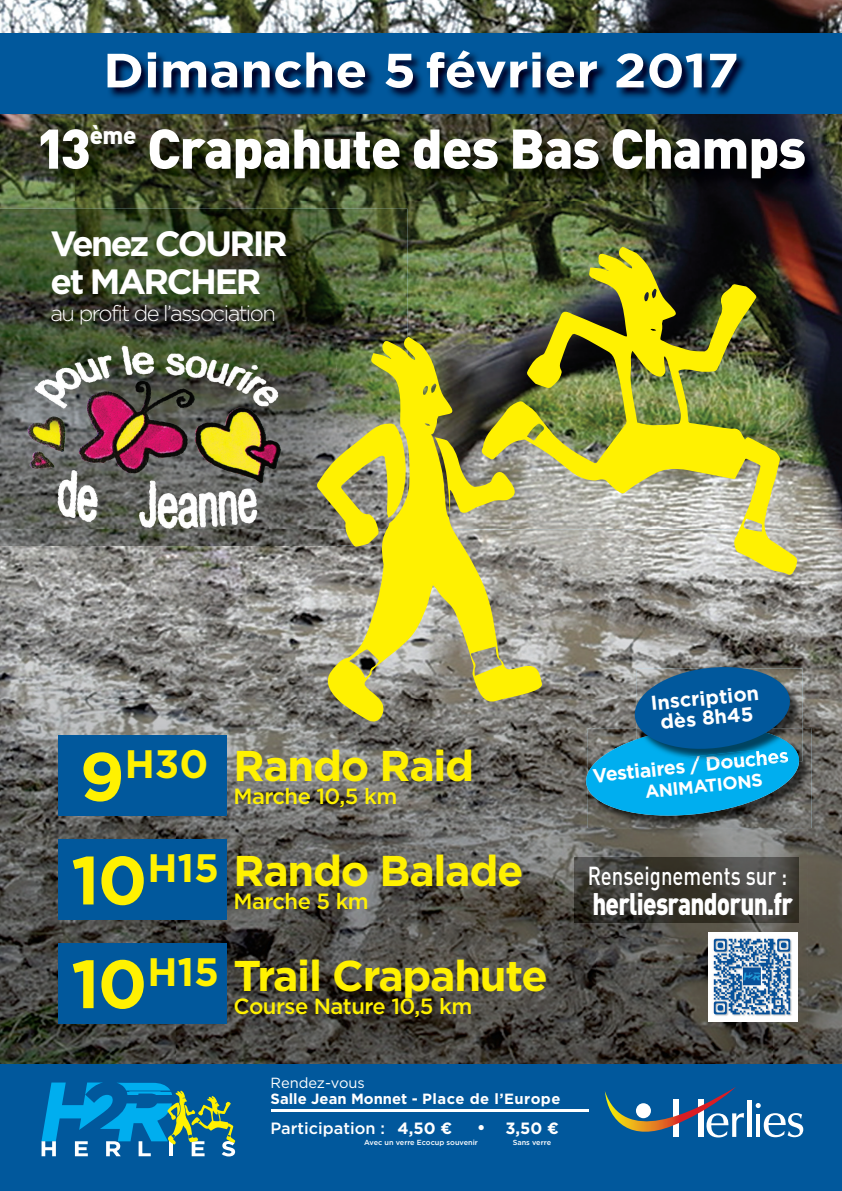
<style>
.page{position:relative;width:842px;height:1191px;background:#fff}
.page>*{position:absolute;margin:0;border:0;box-sizing:border-box;transform-origin:0 0}
.t1{font:900 55px "DIN";letter-spacing:-.02em;color:#fff}
.t2{font:700 48px "Gotham";color:#fff;scale:1.09 1}
.t3{font:700 43px "Gotham";letter-spacing:-.03em;color:#fff101}
.t4{font:700 39.7px "Gotham";color:#fff101}
.t5{font:700 35.1px/37.8px "Gotham";letter-spacing:-.07em;color:#fff}
.t6{font:900 30.8px "DIN";letter-spacing:-.03em;color:#fff;scale:.79 1}
.t7{font:500 25.7px "DIN";color:#fff;scale:.79 1}
.t8{font:900 23.9px "DIN";color:#fff}
.t9{font:500 22px "Gotham";letter-spacing:-.025em;color:#fff101}
.t10{font:300 22px "Gotham";letter-spacing:-.07em;color:#fff}
.t11{font:700 20px/20px "Gotham";color:#fff;text-align:center}
.t12{font:700 19.6px "Gotham";color:#fff}
.t13{font:700 18px "Gotham";color:#fff}
.t14{font:500 16.3px "Gotham";color:#fff}
.t15{font:700 16.3px "Gotham";color:#fff}
.t16{font:700 14.8px "Gotham";color:#fff}
.t17{font:14.7px "Gotham";color:#fff}
.t18{font:500 7.3px "Gotham";color:#fff}
.s1{font-size:68px}
.s2{font-weight:700}
.s3{font-weight:500;font-size:18.3px}
</style>
<div class="page">
<img style="left:0;top:0;width:842px;height:699px">
<img style="left:802px;top:699px;width:40px;height:34px">
<img style="left:0;top:699px;width:583px;height:34px">
<img style="left:808px;top:733px;width:34px;height:331px">
<img style="left:0;top:733px;width:596px;height:331px">
<img style="left:596px;top:828px;width:212px;height:41px">
<img style="left:772px;top:869px;width:36px;height:195px">
<img style="left:596px;top:922px;width:176px;height:15px">
<img style="left:596px;top:937px;width:141px;height:127px">
<img style="left:737px;top:1022px;width:35px;height:42px">
<div style="left:0;top:33px;width:842px;height:81px;background:#01589c"></div>
<img style="left:109px;top:53px;width:637px;height:45px">
<img style="left:38px;top:123px;width:789px;height:78px">
<div style="left:59px;top:735px;width:168px;height:81px;background:#01589c"></div>
<div style="left:59px;top:943px;width:168px;height:80px;background:#01589c"></div>
<img style="left:588px;top:728px;width:223px;height:100px">
<svg style="left:583px;top:663px;width:219px;height:157px;background:#277ca4"></svg>
<div style="left:0;top:1064px;width:842px;height:127px;background:#01589c"></div>
<hr style="left:271px;top:1110px;width:317px;height:2px;background:#fff">
<svg style="left:756px;top:1103px;width:47px;height:34px"></svg>
<hr style="left:747px;top:1100px;width:4px;height:36px;background:#fff">
<hr style="left:756px;top:1113px;width:4px;height:23px;background:#fff">
<svg style="left:605px;top:1087px;width:139px;height:51px"></svg>
<svg style="left:41px;top:1082px;width:194px;height:74px"></svg>
<div style="left:59px;top:839px;width:168px;height:80px;background:#01589c"></div>
<img style="left:0;top:209px;width:407px;height:128px">
<img style="left:0;top:337px;width:325px;height:208px">
<img style="left:708px;top:932px;width:89px;height:89px">
<img style="left:575px;top:857px;width:223px;height:65px">
<svg style="left:316px;top:423px;width:9px;height:124px"></svg>
<svg style="left:325px;top:337px;width:219px;height:388px;background:#b3ae48"></svg>
<img style="left:481px;top:247px;width:317px;height:328px">
<h2 class="t2" style="left:103px;top:39px;width:585px">Dimanche 5 février 2017</h2>
<h1 class="t1" style="left:36px;top:112px;width:57px">13</h1>
<p class="t8" style="left:90px;top:119px;width:48px">ème</p>
<h1 class="t1" style="left:147px;top:112px;width:661px">Crapahute des Bas Champs</h1>
<h3 class="t5" style="left:50px;top:224px;width:239px">Venez COURIR et MARCHER</h3>
<p class="t10" style="left:50px;top:299px;width:227px">au profit de l’association</p>
<h3 class="t4" style="left:80px;top:737px;width:130px"><span class="s1">9</span>H30</h3>
<h3 class="t4" style="left:71px;top:841px;width:150px"><span class="s1">10</span>H15</h3>
<h3 class="t3" style="left:234px;top:737px;width:242px">Rando Raid</h3>
<p class="t9" style="left:234px;top:782px;width:165px">Marche 10,5 km</p>
<h3 class="t3" style="left:234px;top:842px;width:291px">Rando Balade</h3>
<p class="t9" style="left:234px;top:887px;width:137px">Marche 5 km</p>
<h3 class="t4" style="left:71px;top:945px;width:150px"><span class="s1">10</span>H15</h3>
<h3 class="t3" style="left:234px;top:947px;width:316px">Trail Crapahute</h3>
<p class="t9" style="left:234px;top:991px;width:240px">Course Nature 10,5 km</p>
<p class="t17" style="left:271px;top:1073px;width:96px">Rendez-vous</p>
<p class="t16" style="left:271px;top:1089px;width:291px">Salle Jean Monnet - Place de l’Europe</p>
<p class="t14" style="left:271px;top:1118px;width:183px">Participation : <span class="s2">4,50 €</span></p>
<p class="t15" style="left:477px;top:1117px;width:84px"><span class="s3">•</span> 3,50 €</p>
<p class="t18" style="left:364px;top:1137px;width:115px">Avec un verre Ecocup souvenir</p>
<p class="t18" style="left:513px;top:1137px;width:40px">Sans verre</p>
<p class="t11" style="left:650px;top:692px;width:110px;rotate:-5deg">Inscription dès 8h45</p>
<p class="t12" style="left:591px;top:763px;width:198px;rotate:-6deg">Vestiaires / Douches</p>
<p class="t13" style="left:644px;top:780px;width:120px;rotate:-6deg">ANIMATIONS</p>
<p class="t7" style="left:588px;top:859px;width:254px">Renseignements sur :</p>
<h3 class="t6" style="left:592px;top:883px;width:256px">herliesrandorun.fr</h3>
</div>
